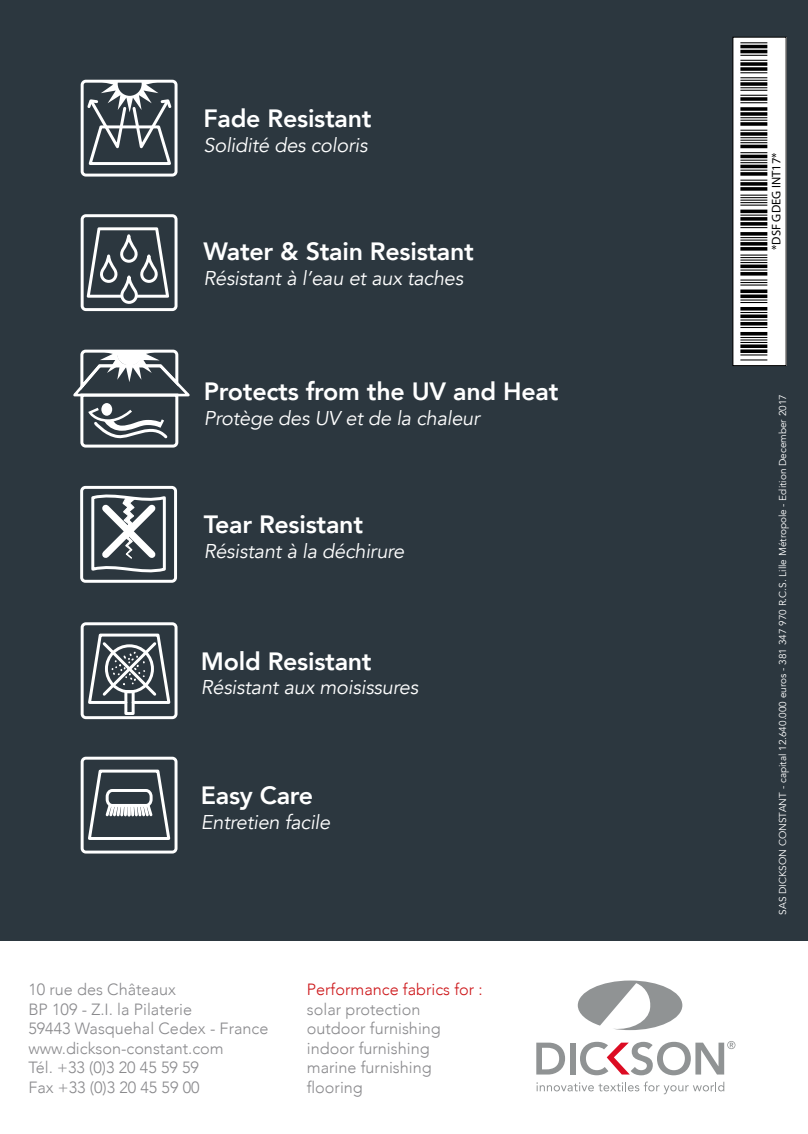
<style>
.page{position:relative;width:808px;height:1134px;background:#fff}
.page>*{position:absolute;margin:0;border:0;box-sizing:border-box;transform-origin:0 0}
.t1{font:800 25px "Avenir";letter-spacing:-.01em;color:#fff}
.t2{font:italic 20px "Avenir";letter-spacing:-.01em;color:#fff}
.t3{font:300 16.25px/19.5px "Avenir";color:#8a8a8d}
.t4{font:300 16.25px "Avenir";color:#cd171a}
.t5{font:12.5px "Courier";color:#000}
.t6{font:10px "Avenir";color:#fff}
</style>
<div class="page">
<div style="left:0;top:0;width:808px;height:941px;background:#2c373f"></div>
<svg style="left:578px;top:980px;width:104px;height:50px"></svg>
<svg style="left:536px;top:1043px;width:29px;height:31px"></svg>
<div style="left:570px;top:1043px;width:5px;height:31px;background:#909394"></div>
<svg style="left:580px;top:1041px;width:155px;height:34px"></svg>
<svg style="left:536px;top:1081px;width:188px;height:13px"></svg>
<div style="left:733px;top:37px;width:53px;height:329px;background:#fff"></div>
<svg style="left:740px;top:354px;width:27px;height:6px"></svg>
<svg style="left:740px;top:349px;width:27px;height:4px"></svg>
<svg style="left:740px;top:344px;width:27px;height:4px"></svg>
<svg style="left:740px;top:337px;width:27px;height:6px"></svg>
<hr style="left:740px;top:332px;width:27px;height:3px;background:#000">
<svg style="left:740px;top:327px;width:27px;height:1px"></svg>
<svg style="left:740px;top:322px;width:27px;height:4px"></svg>
<hr style="left:740px;top:319px;width:27px;height:2px;background:#000">
<svg style="left:740px;top:314px;width:27px;height:4px"></svg>
<svg style="left:740px;top:312px;width:27px;height:1px"></svg>
<svg style="left:740px;top:307px;width:27px;height:4px"></svg>
<svg style="left:740px;top:302px;width:27px;height:1px"></svg>
<hr style="left:740px;top:299px;width:27px;height:2px;background:#000">
<svg style="left:740px;top:294px;width:27px;height:4px"></svg>
<svg style="left:740px;top:289px;width:27px;height:4px"></svg>
<hr style="left:740px;top:284px;width:27px;height:2px;background:#000">
<svg style="left:740px;top:282px;width:27px;height:1px"></svg>
<hr style="left:740px;top:279px;width:27px;height:2px;background:#000">
<svg style="left:740px;top:272px;width:27px;height:4px"></svg>
<svg style="left:740px;top:270px;width:27px;height:1px"></svg>
<hr style="left:740px;top:265px;width:27px;height:3px;background:#000">
<svg style="left:740px;top:255px;width:27px;height:8px"></svg>
<svg style="left:740px;top:247px;width:27px;height:4px"></svg>
<svg style="left:740px;top:242px;width:27px;height:4px"></svg>
<svg style="left:740px;top:237px;width:27px;height:4px"></svg>
<svg style="left:740px;top:232px;width:27px;height:4px"></svg>
<svg style="left:740px;top:227px;width:27px;height:1px"></svg>
<svg style="left:740px;top:222px;width:27px;height:4px"></svg>
<svg style="left:740px;top:217px;width:27px;height:4px"></svg>
<svg style="left:740px;top:215px;width:27px;height:1px"></svg>
<hr style="left:740px;top:210px;width:27px;height:3px;background:#000">
<svg style="left:740px;top:195px;width:27px;height:11px"></svg>
<svg style="left:740px;top:187px;width:27px;height:4px"></svg>
<svg style="left:740px;top:182px;width:27px;height:4px"></svg>
<svg style="left:740px;top:180px;width:27px;height:1px"></svg>
<svg style="left:740px;top:172px;width:27px;height:4px"></svg>
<svg style="left:740px;top:170px;width:27px;height:1px"></svg>
<hr style="left:740px;top:165px;width:27px;height:3px;background:#000">
<svg style="left:740px;top:160px;width:27px;height:3px"></svg>
<hr style="left:740px;top:155px;width:27px;height:3px;background:#000">
<svg style="left:740px;top:152px;width:27px;height:1px"></svg>
<hr style="left:740px;top:145px;width:27px;height:3px;background:#000">
<svg style="left:740px;top:137px;width:27px;height:6px"></svg>
<svg style="left:740px;top:132px;width:27px;height:4px"></svg>
<svg style="left:740px;top:130px;width:27px;height:1px"></svg>
<svg style="left:740px;top:122px;width:27px;height:4px"></svg>
<svg style="left:740px;top:117px;width:27px;height:4px"></svg>
<svg style="left:740px;top:112px;width:27px;height:4px"></svg>
<svg style="left:740px;top:107px;width:27px;height:4px"></svg>
<svg style="left:740px;top:102px;width:27px;height:1px"></svg>
<svg style="left:740px;top:97px;width:27px;height:4px"></svg>
<svg style="left:740px;top:87px;width:27px;height:9px"></svg>
<svg style="left:740px;top:82px;width:27px;height:4px"></svg>
<svg style="left:740px;top:72px;width:27px;height:9px"></svg>
<svg style="left:740px;top:67px;width:27px;height:4px"></svg>
<svg style="left:740px;top:62px;width:27px;height:4px"></svg>
<svg style="left:740px;top:55px;width:27px;height:6px"></svg>
<hr style="left:740px;top:50px;width:27px;height:3px;background:#000">
<hr style="left:740px;top:45px;width:27px;height:3px;background:#000">
<svg style="left:740px;top:42px;width:27px;height:1px"></svg>
<div style="left:81px;top:80px;width:97px;height:97px;border:3px solid #fff;border-radius:4px"></div>
<svg style="left:85px;top:81px;width:89px;height:84px"></svg>
<div style="left:81px;top:214px;width:97px;height:97px;border:3px solid #fff;border-radius:4px"></div>
<svg style="left:87px;top:227px;width:82px;height:77px"></svg>
<svg style="left:73px;top:349px;width:117px;height:99px"></svg>
<div style="left:80px;top:486px;width:97px;height:97px;border:3px solid #fff;border-radius:4px"></div>
<svg style="left:91px;top:494px;width:75px;height:79px"></svg>
<div style="left:81px;top:622px;width:97px;height:97px;border:3px solid #fff;border-radius:4px"></div>
<div style="left:124px;top:690px;width:11px;height:25px;border:3px solid #fff"></div>
<svg style="left:88px;top:633px;width:83px;height:72px"></svg>
<div style="left:81px;top:757px;width:96px;height:96px;border:3px solid #fff;border-radius:4px"></div>
<svg style="left:88px;top:769px;width:83px;height:71px"></svg>
<h1 class="t1" style="left:204px;top:96px;width:170px">Fade Resistant</h1>
<p class="t2" style="left:204px;top:133px;width:166px">Solidité des coloris</p>
<h1 class="t1" style="left:204px;top:229px;width:272px">Water &amp; Stain Resistant</h1>
<p class="t2" style="left:204px;top:266px;width:261px">Résistant à l’eau et aux taches</p>
<h1 class="t1" style="left:204px;top:369px;width:356px">Protects from the UV and Heat</h1>
<p class="t2" style="left:204px;top:406px;width:277px">Protège des UV et de la chaleur</p>
<h1 class="t1" style="left:204px;top:501px;width:161px">Tear Resistant</h1>
<p class="t2" style="left:204px;top:539px;width:202px">Résistant à la déchirure</p>
<h1 class="t1" style="left:201px;top:638px;width:172px">Mold Resistant</h1>
<p class="t2" style="left:201px;top:676px;width:219px">Résistant aux moisissures</p>
<h1 class="t1" style="left:201px;top:773px;width:114px">Easy Care</h1>
<p class="t2" style="left:201px;top:810px;width:131px">Entretien facile</p>
<p class="t3" style="left:28px;top:980px;width:242px">10 rue des Châteaux<br>BP 109 - Z.I. la Pilaterie<br>59443 Wasquehal Cedex - France www.dickson-constant.com<br>Tél. +33 (0)3 20 45 59 59<br>Fax +33 (0)3 20 45 59 00</p>
<p class="t4" style="left:307px;top:980px;width:177px">Performance fabrics for :</p>
<p class="t3" style="left:307px;top:999px;width:135px">solar protection outdoor furnishing indoor furnishing marine furnishing flooring</p>
<p class="t5" style="left:769px;top:250px;width:99px;rotate:-90deg">*DSF GDEG INT17*</p>
<p class="t6" style="left:777px;top:915px;width:522px;rotate:-90deg">SAS DICKSON CONSTANT - capital 12.640.000 euros - 381 347 970 R.C.S. Lille Métropole - Edition December 2017</p>
</div>
